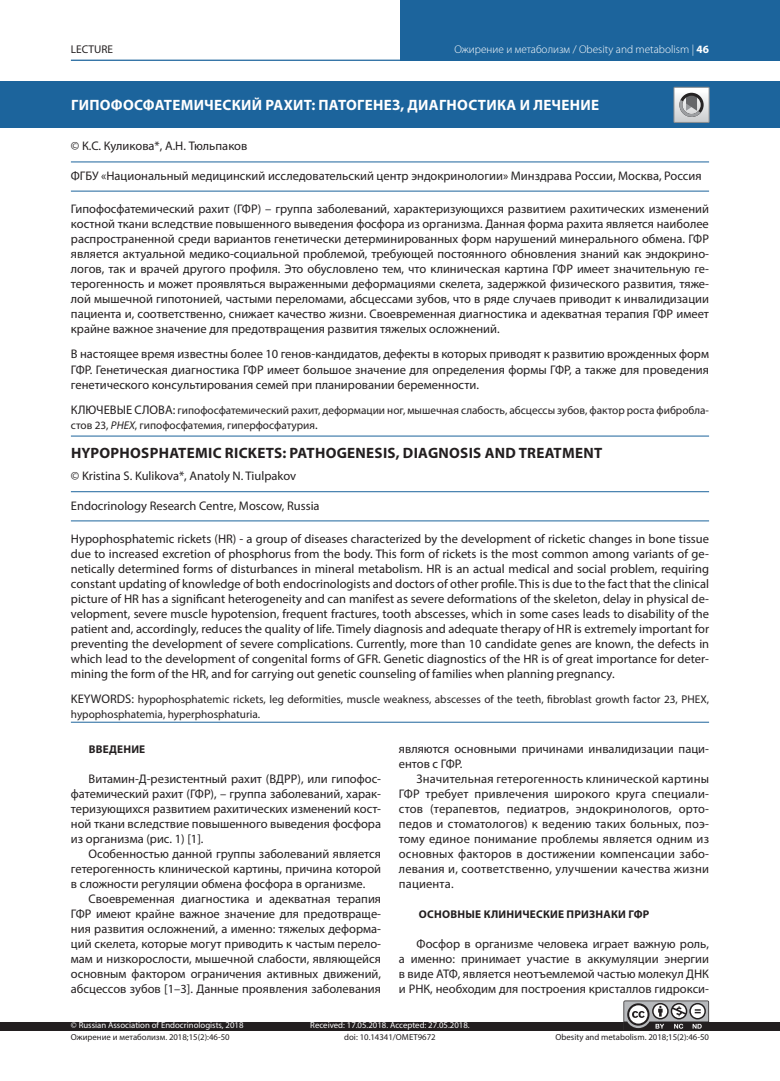
<style>
.page{position:relative;width:780px;height:1081px;background:#fff}
.page>*{position:absolute;margin:0;border:0;box-sizing:border-box;transform-origin:0 0}
.t1{font:700 15px "Myriad Pro";letter-spacing:.02em;color:#231f20}
.t2{font:700 15px "Myriad Pro";letter-spacing:.02em;color:#fff}
.t3{font:12.5px/15px "Myriad Pro";color:#231f20;text-align:justify}
.t4{font:11.25px/15px "Myriad Pro";color:#231f20}
.t5{font:300 11.25px "Myriad Pro";color:#fff}
.t6{font:700 11.25px "Myriad Pro";letter-spacing:.02em;color:#231f20}
.t7{font:8.75px "Myriad Pro";color:#231f20}
.t8{font:8.75px "Myriad Pro";color:#fff}
.s1{font-weight:700}
.s2{font-size:12.5px}
.s3{font-style:italic}
</style>
<div class="page">
<hr style="left:71px;top:60px;width:709px;height:1px;background:#1c649c">
<div style="left:400px;top:0;width:380px;height:60px;background:#1c649c"></div>
<div style="left:0;top:81px;width:780px;height:47px;background:#1c649c"></div>
<svg style="left:674px;top:87px;width:35px;height:35px"></svg>
<div style="left:673px;top:87px;width:36px;height:36px;border:1px solid #8c8e91"></div>
<svg style="left:677px;top:93px;width:26px;height:25px"></svg>
<hr style="left:71px;top:161px;width:638px;height:1px;background:#1c649c">
<hr style="left:71px;top:191px;width:638px;height:1px;background:#1c649c">
<hr style="left:71px;top:436px;width:638px;height:1px;background:#1c649c">
<hr style="left:71px;top:491px;width:638px;height:1px;background:#1c649c">
<hr style="left:71px;top:520px;width:638px;height:1px;background:#1c649c">
<hr style="left:71px;top:722px;width:638px;height:1px;background:#1c649c">
<div style="left:0;top:1021px;width:780px;height:9px;background:#231f20"></div>
<svg style="left:623px;top:1000px;width:86px;height:29px"></svg>
<p class="t4" style="left:71px;top:42px;width:44px">LECTURE</p>
<p class="t5" style="left:454px;top:45px;width:256px">Ожирение и метаболизм / Obesity and metabolism | <span class="s1">46</span></p>
<p class="t2" style="left:71px;top:100px;width:529px">ГИПОФОСФАТЕМИЧЕСКИЙ РАХИТ: ПАТОГЕНЕЗ, ДИАГНОСТИКА И ЛЕЧЕНИЕ</p>
<p class="t3" style="left:71px;top:140px;width:178px">© К.С. Куликова*, А.Н. Тюльпаков</p>
<p class="t3" style="left:71px;top:170px;width:632px">ФГБУ «Национальный медицинский исследовательский центр эндокринологии» Минздрава России, Москва, Россия</p>
<p class="t3" style="left:71px;top:202px;width:639px">Гипофосфатемический рахит (ГФР) – группа заболеваний, характеризующихся развитием рахитических изменений костной ткани вследствие повышенного выведения фосфора из организма. Данная форма рахита является наиболее распространенной среди вариантов генетически детерминированных форм нарушений минерального обмена. ГФР является актуальной медико-социальной проблемой, требующей постоянного обновления знаний как эндокрино&shy;логов, так и врачей другого профиля. Это обусловлено тем, что клиническая картина ГФР имеет значительную ге&shy;терогенность и может проявляться выраженными деформациями скелета, задержкой физического развития, тяже&shy;лой мышечной гипотонией, частыми переломами, абсцессами зубов, что в ряде случаев приводит к инвалидизации пациента и, соответственно, снижает качество жизни. Своевременная диагностика и адекватная терапия ГФР имеет крайне важное значение для предотвращения развития тяжелых осложнений.</p>
<p class="t3" style="left:71px;top:348px;width:639px">В настоящее время известны более 10 генов-кандидатов, дефекты в которых приводят к развитию врожденных форм ГФР. Генетическая диагностика ГФР имеет большое значение для определения формы ГФР, а также для проведения генетического консультирования семей при планировании беременности.</p>
<p class="t4" style="left:71px;top:404px;width:639px"><span class="s2">КЛЮЧЕВЫЕ СЛОВА:</span> гипофосфатемический рахит, деформации ног, мышечная слабость, абсцессы зубов, фактор роста фибробла&shy;стов 23, <span class="s3">PHEX</span>, гипофосфатемия, гиперфосфатурия<span class="s2">.</span></p>
<p class="t1" style="left:71px;top:447px;width:532px">HYPOPHOSPHATEMIC RICKETS: PATHOGENESIS, DIAGNOSIS AND TREATMENT</p>
<p class="t3" style="left:71px;top:469px;width:227px">© Kristina S. Kulikova*, Anatoly N. Tiulpakov</p>
<p class="t3" style="left:71px;top:499px;width:250px">Endocrinology Research Centre, Moscow, Russia</p>
<p class="t3" style="left:71px;top:532px;width:639px">Hypophosphatemic rickets (HR) - a group of diseases characterized by the development of ricketic changes in bone tissue due to increased excretion of phosphorus from the body. This form of rickets is the most common among variants of ge&shy;netically determined forms of disturbances in mineral metabolism. HR is an actual medical and social problem, requiring constant updating of knowledge of both endocrinologists and doctors of other profile. This is due to the fact that the clinical picture of HR has a significant heterogeneity and can manifest as severe deformations of the skeleton, delay in physical de&shy;velopment, severe muscle hypotension, frequent fractures, tooth abscesses, which in some cases leads to disability of the patient and, accordingly, reduces the quality of life. Timely diagnosis and adequate therapy of HR is extremely important for preventing the development of severe complications. Currently, more than 10 candidate genes are known, the defects in which lead to the development of congenital forms of GFR. Genetic diagnostics of the HR is of great importance for deter&shy;mining the form of the HR, and for carrying out genetic counseling of families when planning pregnancy.</p>
<p class="t4" style="left:71px;top:693px;width:639px"><span class="s2">KEYWORDS:</span> hypophosphatemic rickets, leg deformities, muscle weakness, abscesses of the teeth, fibroblast growth factor 23, PHEX, hypophosphatemia, hyperphosphaturia.</p>
<p class="t6" style="left:89px;top:745px;width:58px">ВВЕДЕНИЕ</p>
<p class="t3" style="left:71px;top:772px;width:312px;text-indent:18px">Витамин-Д-резистентный рахит (ВДРР), или гипофос&shy;фатемический рахит (ГФР), – группа заболеваний, харак&shy;теризующихся развитием рахитических изменений кост&shy;ной ткани вследствие повышенного выведения фосфора из организма (рис. 1) [1].</p>
<p class="t3" style="left:71px;top:847px;width:312px;text-indent:18px">Особенностью данной группы заболеваний является гетерогенность клинической картины, причина которой в сложности регуляции обмена фосфора в организме.</p>
<p class="t3" style="left:71px;top:892px;width:312px;text-indent:18px">Своевременная диагностика и адекватная терапия ГФР имеют крайне важное значение для предотвраще&shy;ния развития осложнений, а именно: тяжелых деформа&shy;ций скелета, которые могут приводить к частым перело&shy;мам и низкорослости, мышечной слабости, являющейся основным фактором ограничения активных движений, абсцессов зубов [1–3]. Данные проявления заболевания</p>
<p class="t3" style="left:399px;top:742px;width:312px">являются основными причинами инвалидизации паци&shy;ентов с ГФР.</p>
<p class="t3" style="left:399px;top:772px;width:312px;text-indent:18px">Значительная гетерогенность клинической картины ГФР требует привлечения широкого круга специали&shy;стов (терапевтов, педиатров, эндокринологов, орто&shy;педов и стоматологов) к ведению таких больных, поэ&shy;тому единое понимание проблемы является одним из основных факторов в достижении компенсации забо&shy;левания и, соответственно, улучшении качества жизни пациента.</p>
<p class="t6" style="left:419px;top:910px;width:232px">ОСНОВНЫЕ КЛИНИЧЕСКИЕ ПРИЗНАКИ ГФР</p>
<p class="t3" style="left:399px;top:937px;width:312px;text-indent:18px">Фосфор в организме человека играет важную роль, а именно: принимает участие в аккумуляции энергии в виде АТФ, является неотъемлемой частью молекул ДНК и РНК, необходим для построения кристаллов гидрокси-</p>
<p class="t8" style="left:71px;top:1022px;width:174px">© Russian Association of Endocrinologists, 2018</p>
<p class="t8" style="left:310px;top:1022px;width:161px">Received: 17.05.2018. Accepted: 27.05.2018.</p>
<p class="t7" style="left:71px;top:1033px;width:160px">Ожирение и метаболизм. 2018;15(2):46-50</p>
<p class="t7" style="left:344px;top:1033px;width:93px">doi: 10.14341/OMET9672</p>
<p class="t7" style="left:555px;top:1033px;width:155px">Obesity and metabolism. 2018;15(2):46-50</p>
</div>
